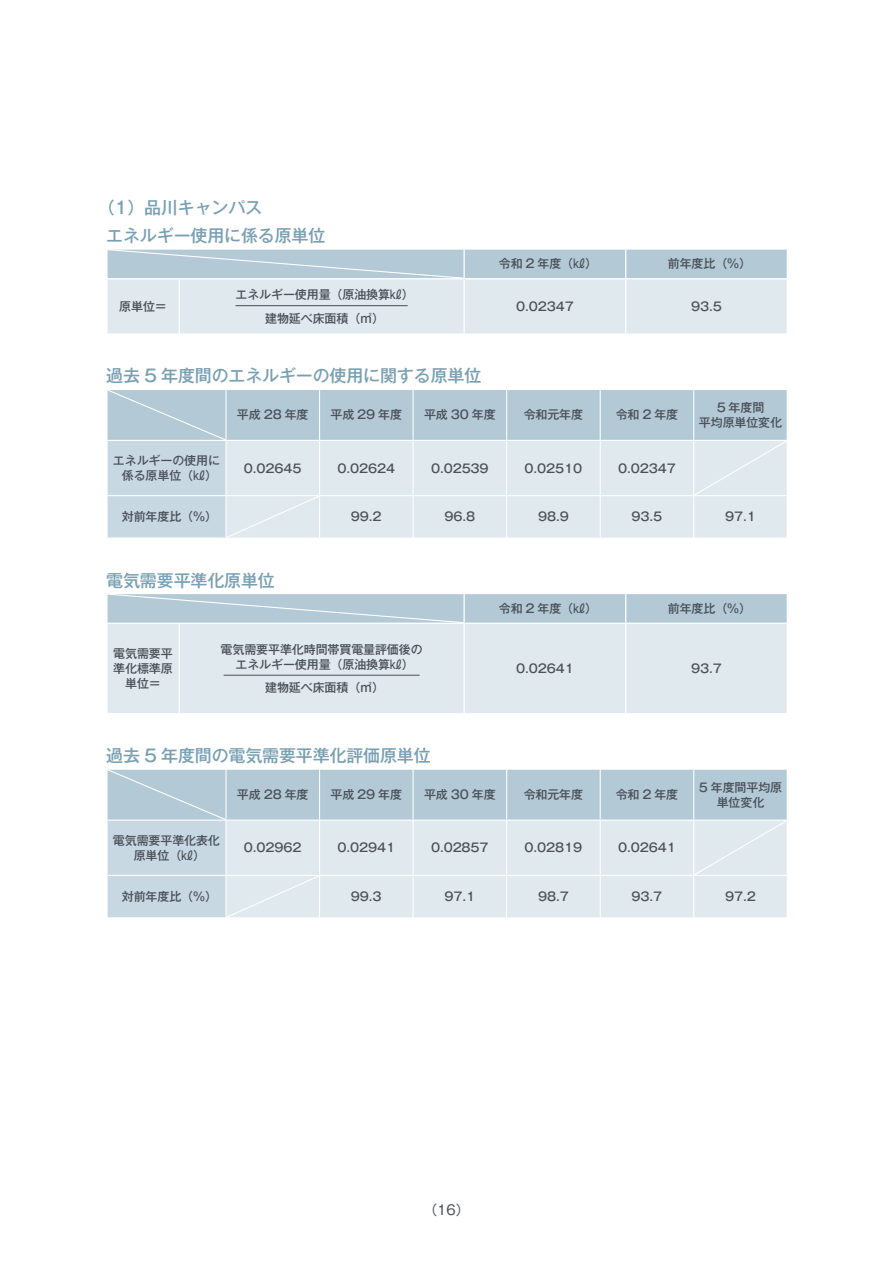
<style>
.page{position:relative;width:893px;height:1263px;background:#fff}
.page>*{position:absolute;margin:0;border:0;box-sizing:border-box;transform-origin:0 0}
.t1{font:500 16.95px/28.5px "Gothic MB101 Pr 6 N";letter-spacing:-.01em;color:#79a0b3}
.t2{font:13.5px "Gothic MB101 Pr 6 N";color:#4b5059}
.t3{font:500 12px/15px "Gothic MB101 Pr 6 N";letter-spacing:-.01em;color:#4b5059;text-align:center}
</style>
<div class="page">
<svg style="left:107px;top:249px;width:680px;height:85px;background:#d2dfe6"></svg>
<hr style="left:236px;top:305px;width:172px;height:1px;background:#4b5059">
<svg style="left:107px;top:389px;width:680px;height:149px;background:#cfdde5"></svg>
<div style="left:108px;top:624px;width:679px;height:89px;background:#e0e9ee"></div>
<hr style="left:179px;top:624px;width:1px;height:89px;background:#fff">
<hr style="left:463px;top:624px;width:2px;height:89px;background:#fff">
<hr style="left:625px;top:624px;width:1px;height:89px;background:#fff">
<svg style="left:107px;top:594px;width:680px;height:29px;background:#b6ccd7"></svg>
<hr style="left:224px;top:675px;width:196px;height:1px;background:#4b5059">
<svg style="left:107px;top:769px;width:680px;height:149px;background:#cfdde5"></svg>
<h1 class="t1" style="left:106px;top:192px;width:221px;text-indent:-9px">（1）品川キャンパス<br>エネルギー使用に係る原単位</h1>
<p class="t3" style="left:119px;top:298px;width:49px">原単位＝</p>
<p class="t3" style="left:236px;top:282px;width:180px;line-height:23.4px">エネルギー使用量（原油換算㎘）建物延べ床面積（㎡）</p>
<p class="t3" style="left:499px;top:256px;width:100px">令和 2 年度（㎘）</p>
<p class="t3" style="left:668px;top:256px;width:85px">前年度比（％）</p>
<p class="t3" style="left:516px;top:298px;width:59px">0.02347</p>
<p class="t3" style="left:691px;top:298px;width:32px">93.5</p>
<h1 class="t1" style="left:106px;top:361px;width:377px">過去 5 年度間のエネルギーの使用に関する原単位</h1>
<p class="t3" style="left:237px;top:407px;width:73px">平成 28 年度</p>
<p class="t3" style="left:330px;top:407px;width:73px">平成 29 年度</p>
<p class="t3" style="left:424px;top:407px;width:73px">平成 30 年度</p>
<p class="t3" style="left:524px;top:407px;width:61px">令和元年度</p>
<p class="t3" style="left:616px;top:407px;width:64px">令和 2 年度</p>
<p class="t3" style="left:699px;top:399px;width:85px">5 年度間<br>平均原単位変化</p>
<p class="t3" style="left:113px;top:452px;width:109px">エネルギーの使用に係る原単位（㎘）</p>
<p class="t3" style="left:244px;top:460px;width:59px">0.02645</p>
<p class="t3" style="left:337px;top:460px;width:59px">0.02624</p>
<p class="t3" style="left:431px;top:460px;width:59px">0.02539</p>
<p class="t3" style="left:525px;top:460px;width:59px">0.02510</p>
<p class="t3" style="left:618px;top:460px;width:59px">0.02347</p>
<p class="t3" style="left:122px;top:509px;width:97px">対前年度比（％）</p>
<p class="t3" style="left:351px;top:509px;width:32px">99.2</p>
<p class="t3" style="left:444px;top:509px;width:32px">96.8</p>
<p class="t3" style="left:538px;top:509px;width:32px">98.9</p>
<p class="t3" style="left:632px;top:509px;width:32px">93.5</p>
<p class="t3" style="left:725px;top:509px;width:32px">97.1</p>
<h1 class="t1" style="left:106px;top:565px;width:170px">電気需要平準化原単位</h1>
<p class="t3" style="left:113px;top:645px;width:61px">電気需要平準化標準原単位＝</p>
<p class="t3" style="left:221px;top:641px;width:204px;text-align:left">電気需要平準化時間帯買電量評価後の　エネルギー使用量（原油換算㎘）　</p>
<p class="t3" style="left:265px;top:679px;width:120px">建物延べ床面積（㎡）</p>
<p class="t3" style="left:499px;top:600px;width:100px">令和 2 年度（㎘）</p>
<p class="t3" style="left:668px;top:600px;width:85px">前年度比（％）</p>
<p class="t3" style="left:516px;top:660px;width:59px">0.02641</p>
<p class="t3" style="left:691px;top:660px;width:32px">93.7</p>
<h1 class="t1" style="left:106px;top:740px;width:326px">過去 5 年度間の電気需要平準化評価原単位</h1>
<p class="t3" style="left:237px;top:786px;width:73px">平成 28 年度</p>
<p class="t3" style="left:330px;top:786px;width:73px">平成 29 年度</p>
<p class="t3" style="left:424px;top:786px;width:73px">平成 30 年度</p>
<p class="t3" style="left:524px;top:786px;width:61px">令和元年度</p>
<p class="t3" style="left:616px;top:786px;width:64px">令和 2 年度</p>
<p class="t3" style="left:699px;top:779px;width:85px">5 年度間平均原単位変化</p>
<p class="t3" style="left:113px;top:832px;width:109px">電気需要平準化表化原単位（㎘）</p>
<p class="t3" style="left:244px;top:839px;width:59px">0.02962</p>
<p class="t3" style="left:337px;top:839px;width:59px">0.02941</p>
<p class="t3" style="left:431px;top:839px;width:59px">0.02857</p>
<p class="t3" style="left:525px;top:839px;width:59px">0.02819</p>
<p class="t3" style="left:618px;top:839px;width:59px">0.02641</p>
<p class="t3" style="left:122px;top:888px;width:97px">対前年度比（％）</p>
<p class="t3" style="left:351px;top:888px;width:32px">99.3</p>
<p class="t3" style="left:444px;top:888px;width:32px">97.1</p>
<p class="t3" style="left:538px;top:888px;width:32px">98.7</p>
<p class="t3" style="left:632px;top:888px;width:32px">93.7</p>
<p class="t3" style="left:725px;top:888px;width:32px">97.2</p>
<p class="t2" style="left:424px;top:1199px;width:47px">（16）</p>
</div>
